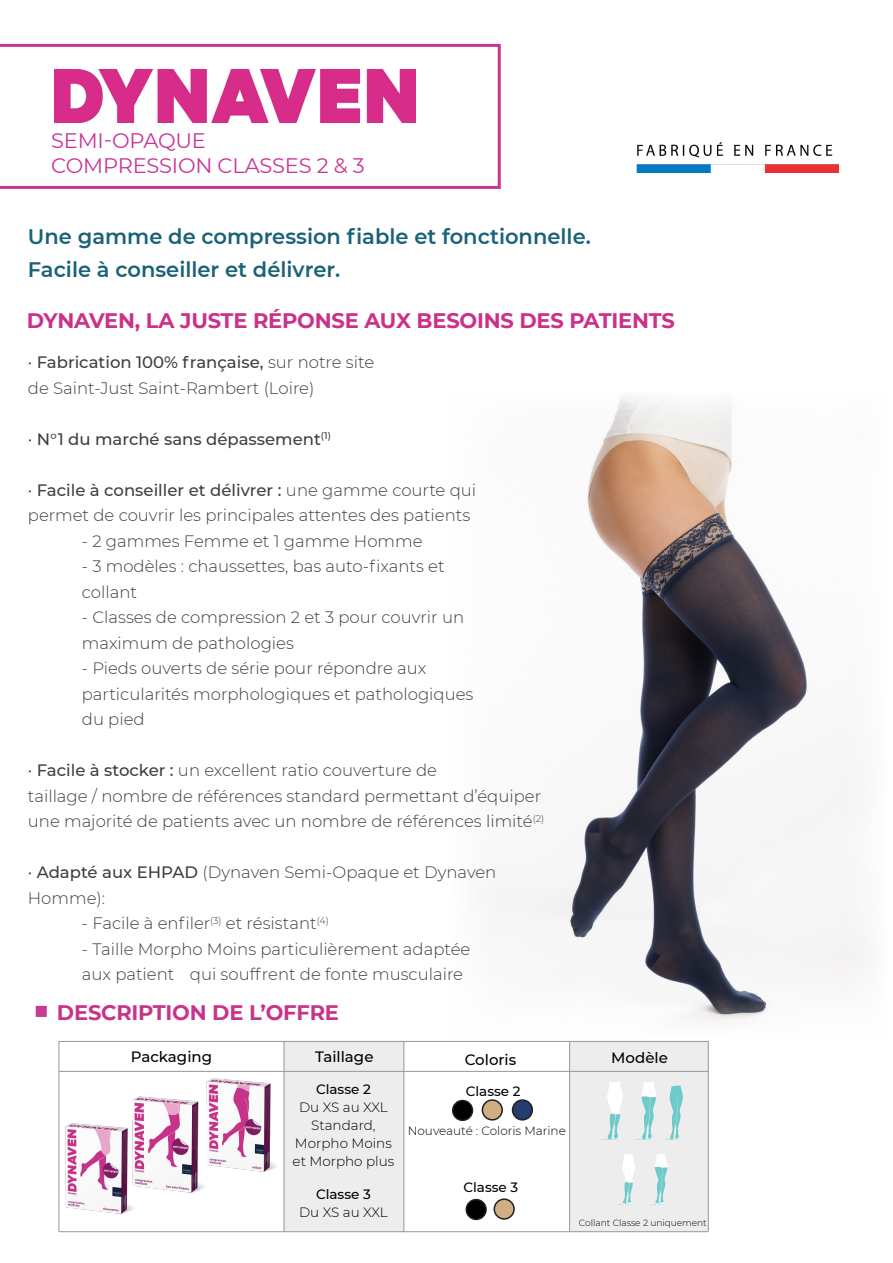
<style>
.page{position:relative;width:893px;height:1263px;background:#fff}
.page>*{position:absolute;margin:0;border:0;box-sizing:border-box;transform-origin:0 0}
.t1{font:600 21px/33px "Montserrat";color:#196278}
.t2{font:700 21px "Montserrat";letter-spacing:-.01em;color:#cb3189}
.t3{font:21px "Montserrat";letter-spacing:-.01em;color:#c83595}
.t4{font:700 21px "Montserrat";letter-spacing:-.01em;color:#c9348b}
.t5{font:300 16.5px/25.5px "Montserrat";color:#3c3f41}
.t6{font:500 16.5px "Montserrat";color:#3c3f41}
.t7{font:500 15px "Montserrat";color:#000}
.t8{font:300 13.5px/18px "Montserrat";color:#000}
.t9{font:500 13.5px "Montserrat";color:#000}
.t10{font:300 12px "Montserrat";color:#000}
.t11{font:300 9px "Montserrat";color:#000}
.s1{font-weight:300}
.s2{font-weight:500}
</style>
<div class="page">
<img style="left:500px;top:397px;width:363px;height:625px">
<svg style="left:0;top:44px;width:501px;height:145px"></svg>
<img style="left:636px;top:142px;width:203px;height:30px">
<img style="left:54px;top:69px;width:361px;height:53px">
<div style="left:570px;top:1041px;width:138px;height:191px;background:#eeeded"></div>
<div style="left:284px;top:1042px;width:120px;height:190px;background:#eeeded"></div>
<hr style="left:284px;top:1041px;width:1px;height:191px;background:#9098a1">
<hr style="left:59px;top:1041px;width:1px;height:191px;background:#9098a1">
<hr style="left:404px;top:1041px;width:1px;height:191px;background:#9098a1">
<hr style="left:569px;top:1041px;width:1px;height:191px;background:#9098a1">
<hr style="left:59px;top:1071px;width:649px;height:1px;background:#9098a1">
<hr style="left:59px;top:1041px;width:650px;height:1px;background:#9098a1">
<hr style="left:708px;top:1041px;width:1px;height:191px;background:#9098a1">
<hr style="left:59px;top:1231px;width:649px;height:1px;background:#9098a1">
<div style="left:36px;top:1006px;width:11px;height:11px;background:#c53b96;border:2px solid #c53b96"></div>
<div style="left:513px;top:1100px;width:19px;height:20px;background:#233d6f;border-radius:50%"></div>
<div style="left:512px;top:1099px;width:21px;height:21px;border:2px solid #231f20;border-radius:50%"></div>
<div style="left:453px;top:1100px;width:19px;height:20px;background:#000;border-radius:50%"></div>
<div style="left:452px;top:1100px;width:21px;height:21px;border:2px solid #231f20;border-radius:50%"></div>
<div style="left:466px;top:1199px;width:20px;height:20px;background:#000;border-radius:50%"></div>
<div style="left:466px;top:1199px;width:21px;height:21px;border:2px solid #231f20;border-radius:50%"></div>
<svg style="left:664px;top:1085px;width:19px;height:55px"></svg>
<svg style="left:649px;top:1154px;width:18px;height:51px"></svg>
<svg style="left:617px;top:1154px;width:18px;height:51px"></svg>
<svg style="left:600px;top:1082px;width:23px;height:58px"></svg>
<svg style="left:635px;top:1082px;width:21px;height:58px"></svg>
<img style="left:58px;top:1120px;width:76px;height:97px">
<img style="left:206px;top:1078px;width:71px;height:94px">
<img style="left:117px;top:1093px;width:99px;height:103px">
<div style="left:482px;top:1100px;width:20px;height:20px;background:#cfae83;border-radius:50%"></div>
<div style="left:482px;top:1099px;width:21px;height:21px;border:2px solid #231f20;border-radius:50%"></div>
<div style="left:494px;top:1199px;width:20px;height:20px;background:#cfae83;border-radius:50%"></div>
<div style="left:494px;top:1198px;width:21px;height:22px;border:2px solid #231f20;border-radius:50%"></div>
<p class="t3" style="left:51px;top:126px;width:156px">SEMI-OPAQUE</p>
<p class="t3" style="left:51px;top:151px;width:315px">COMPRESSION CLASSES 2 &amp; 3</p>
<p class="t1" style="left:28px;top:219px;width:564px">Une gamme de compression fiable et fonctionnelle.<br>Facile à conseiller et délivrer.</p>
<p class="t2" style="left:27px;top:305px;width:649px">DYNAVEN, LA JUSTE RÉPONSE AUX BESOINS DES PATIENTS</p>
<p class="t6" style="left:28px;top:351px;width:348px"><span class="s1">•</span> Fabrication 100% française, <span class="s1">sur notre site</span></p>
<p class="t5" style="left:28px;top:375px;width:288px">de Saint-Just Saint-Rambert (Loire)</p>
<p class="t6" style="left:28px;top:427px;width:305px"><span class="s1">•</span> N°1 du marché sans dépassement<sup>(1)</sup></p>
<p class="t6" style="left:28px;top:478px;width:450px"><span class="s1">•</span> Facile à conseiller et délivrer : <span class="s1">une gamme courte qui</span></p>
<p class="t5" style="left:28px;top:502px;width:444px">permet de couvrir les principales attentes des patients</p>
<p class="t5" style="left:82px;top:528px;width:342px">- 2 gammes Femme et 1 gamme Homme</p>
<p class="t5" style="left:82px;top:553px;width:364px">- 3 modèles : chaussettes, bas auto-fixants et</p>
<p class="t5" style="left:82px;top:579px;width:57px">collant</p>
<p class="t5" style="left:82px;top:604px;width:384px">- Classes de compression 2 et 3 pour couvrir un</p>
<p class="t5" style="left:82px;top:630px;width:214px">maximum de pathologies</p>
<p class="t5" style="left:82px;top:655px;width:346px">- Pieds ouverts de série pour répondre aux</p>
<p class="t5" style="left:82px;top:681px;width:393px">particularités morphologiques et pathologiques du pied</p>
<p class="t5" style="left:28px;top:757px;width:411px">• <span class="s2">Facile à stocker :</span> un excellent ratio couverture de</p>
<p class="t5" style="left:28px;top:783px;width:518px">taillage / nombre de références standard permettant d’équiper une majorité de patients avec un nombre de références limité<sup>(2)</sup></p>
<p class="t5" style="left:28px;top:859px;width:470px">• <span class="s2">Adapté aux EHPAD</span> (Dynaven Semi-Opaque et Dynaven<br>Homme):</p>
<p class="t5" style="left:82px;top:910px;width:249px">- Facile à enfiler<sup>(3)</sup> et résistant<sup>(4)</sup></p>
<p class="t5" style="left:82px;top:936px;width:390px">- Taille Morpho Moins particulièrement adaptée aux patient qui souffrent de fonte musculaire</p>
<p class="t4" style="left:57px;top:997px;width:284px">DESCRIPTION DE L’OFFRE</p>
<p class="t7" style="left:131px;top:1046px;width:83px">Packaging</p>
<p class="t7" style="left:315px;top:1046px;width:60px">Taillage</p>
<p class="t7" style="left:465px;top:1049px;width:53px">Coloris</p>
<p class="t7" style="left:611px;top:1047px;width:58px">Modèle</p>
<p class="t9" style="left:316px;top:1079px;width:56px">Classe 2</p>
<p class="t8" style="left:299px;top:1097px;width:90px">Du XS au XXL</p>
<p class="t8" style="left:311px;top:1115px;width:66px">Standard,</p>
<p class="t8" style="left:293px;top:1133px;width:103px">Morpho Moins et Morpho plus</p>
<p class="t9" style="left:316px;top:1184px;width:56px">Classe 3</p>
<p class="t8" style="left:299px;top:1202px;width:90px">Du XS au XXL</p>
<p class="t9" style="left:466px;top:1081px;width:56px">Classe 2</p>
<p class="t10" style="left:408px;top:1123px;width:160px">Nouveauté : Coloris Marine</p>
<p class="t9" style="left:463px;top:1177px;width:56px">Classe 3</p>
<p class="t11" style="left:579px;top:1216px;width:129px">Collant Classe 2 uniquement</p>
</div>
